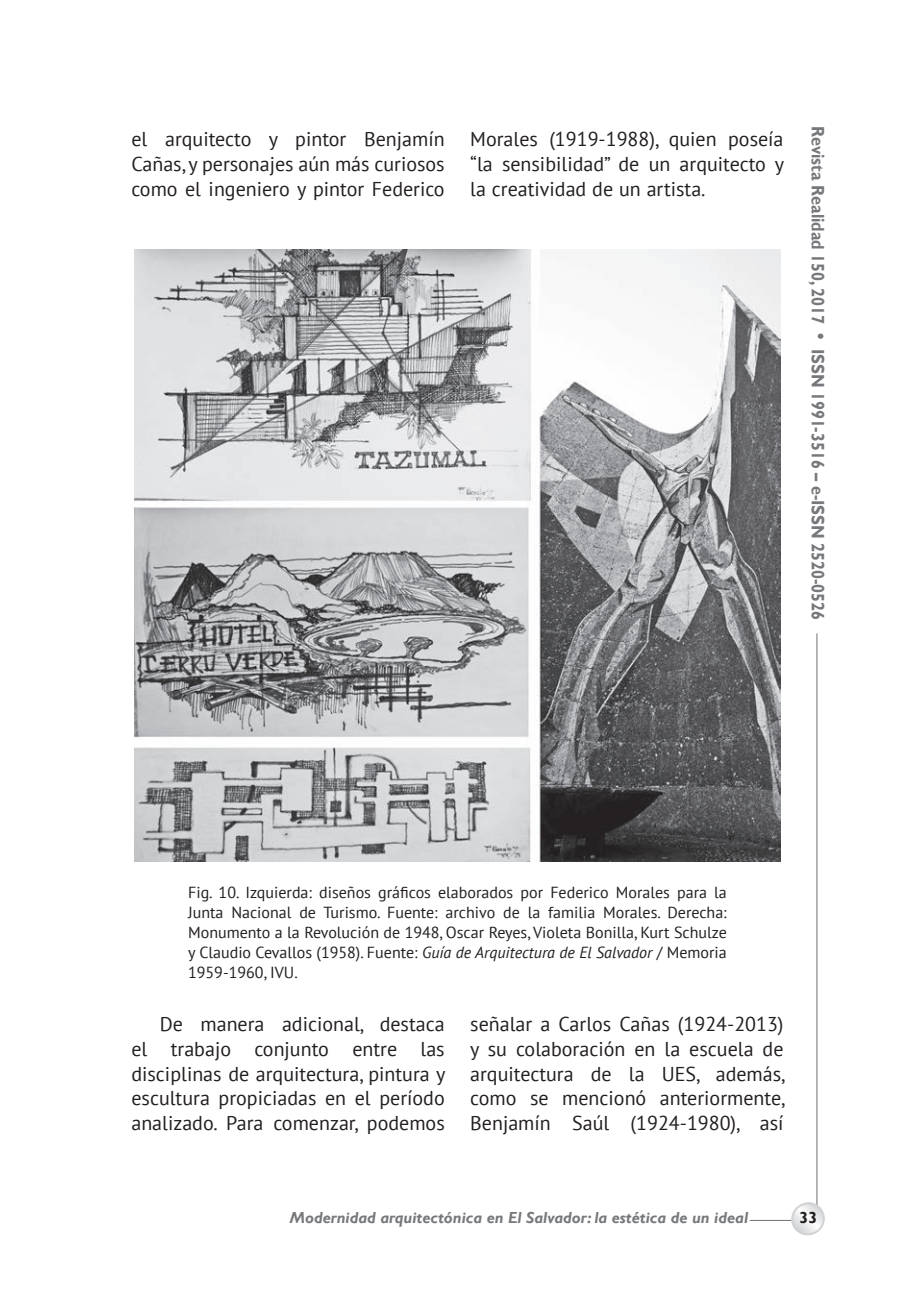
<style>
.page{position:relative;width:915px;height:1312px;background:#fff}
.page>*{position:absolute;margin:0;border:0;box-sizing:border-box;transform-origin:0 0}
.t1{font:20px/24.8px "PT Sans";color:#231f20;text-align:justify}
.t2{font:700 18px "Gill Sans";color:#76787b;scale:.9 1}
.t3{font:16px/20px "PT Sans";color:#231f20;text-align:justify}
.t4{font:italic 700 16px "Gill Sans";color:#76787b}
.t5{font:700 16px "Gill Sans";color:#231f20}
.s1{font-size:20px}
.s2{font-style:italic}
</style>
<div class="page">
<hr style="left:816px;top:633px;width:1px;height:579px;background:#6d6f71">
<hr style="left:750px;top:1220px;width:59px;height:1px;background:#6d6f71">
<svg style="left:788px;top:1199px;width:37px;height:37px"></svg>
<img style="left:135px;top:249px;width:645px;height:612px">
<p class="t1" style="left:131px;top:126px;width:315px">el arquitecto y pintor Benjamín Cañas, y personajes aún más curiosos como el ingeniero y pintor Federico</p>
<p class="t1" style="left:470px;top:126px;width:315px">Morales (1919-1988), quien poseía “la sensibilidad” de un arquitecto y la creatividad de un artista.</p>
<p class="t2" style="left:829px;top:126px;width:550px;rotate:90deg">Revista Realidad 150, 2017 <span class="s1">•</span> ISSN 1991-3516 – e-ISSN 2520-0526</p>
<p class="t3" style="left:188px;top:881px;width:540px">Fig. 10. Izquierda: diseños gráficos elaborados por Federico Morales para la Junta Nacional de Turismo. Fuente: archivo de la familia Morales. Derecha:<br>Monumento a la Revolución de 1948, Oscar Reyes, Violeta Bonilla, Kurt Schulze y Claudio Cevallos (1958). Fuente: <span class="s2">Guía de Arquitectura de El Salvador</span> / Memoria 1959-1960, IVU.</p>
<p class="t1" style="left:131px;top:1011px;width:315px;text-indent:28px">De manera adicional, destaca el trabajo conjunto entre las disciplinas de arquitectura, pintura y escultura propiciadas en el período analizado. Para comenzar, podemos</p>
<p class="t1" style="left:470px;top:1011px;width:316px">señalar a Carlos Cañas (1924-2013) y su colaboración en la escuela de arquitectura de la UES, además, como se mencionó anteriormente, Benjamín Saúl (1924-1980), así</p>
<p class="t4" style="left:290px;top:1207px;width:460px">Modernidad arquitectónica en El Salvador: la estética de un ideal</p>
<p class="t5" style="left:799px;top:1207px;width:19px">33</p>
</div>
